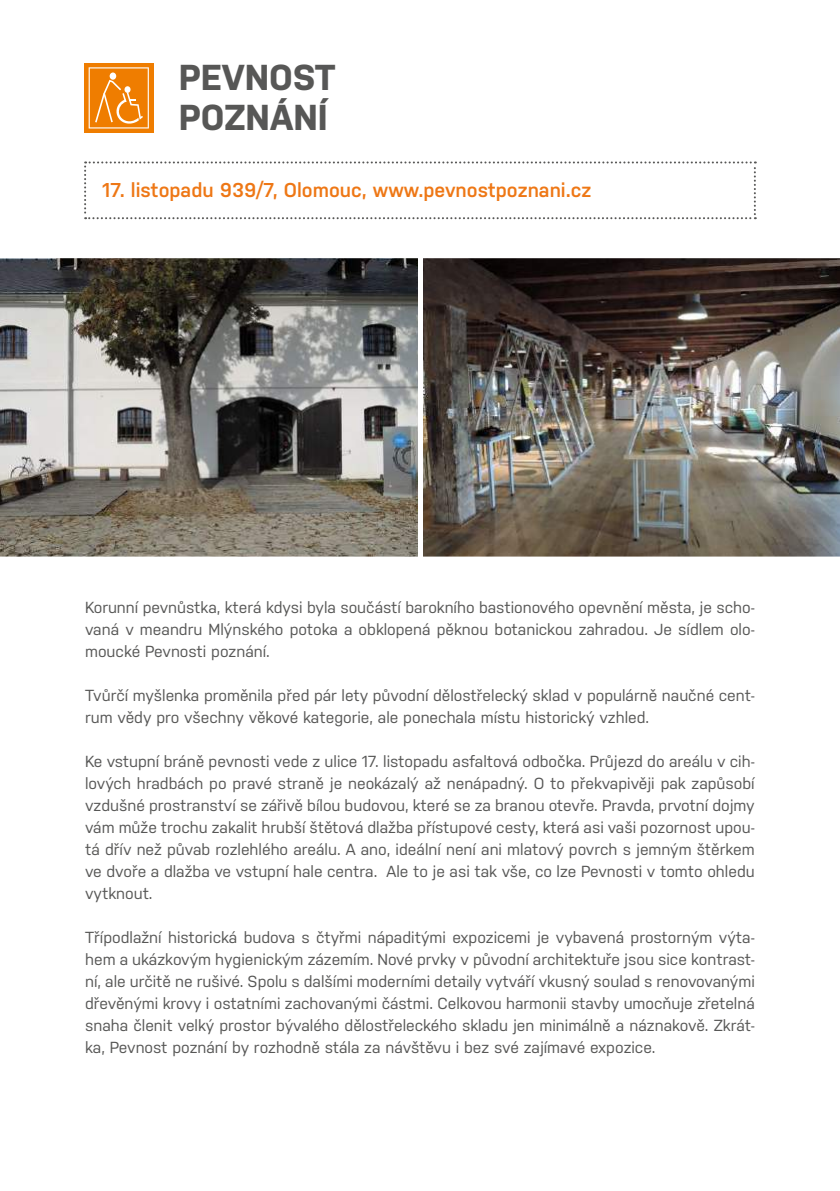
<style>
.page{position:relative;width:840px;height:1191px;background:#fff}
.page>*{position:absolute;margin:0;border:0;box-sizing:border-box;transform-origin:0 0}
.t1{font:700 36px/40px "Nudista";color:#575756}
.t2{font:600 20px "Nudista";color:#ee7715}
.t3{font:16px/22px "Nudista";color:#575756;text-align:justify}
</style>
<div class="page">
<svg style="left:84px;top:161px;width:671px;height:58px"></svg>
<svg style="left:0;top:258px;width:418px;height:299px;background:#76736e"></svg>
<img style="left:423px;top:258px;width:416px;height:299px">
<div style="left:84px;top:63px;width:69px;height:69px;background:#ef7d00"></div>
<svg style="left:89px;top:67px;width:60px;height:61px"></svg>
<h1 class="t1" style="left:179px;top:54px;width:158px">PEVNOST<br>POZNÁNÍ</h1>
<p class="t2" style="left:102px;top:175px;width:490px">17. listopadu 939/7, Olomouc, www.pevnostpoznani.cz</p>
<p class="t3" style="left:85px;top:595px;width:670px">Korunní pevnůstka, která kdysi byla součástí barokního bastionového opevnění města, je scho&shy;vaná v meandru Mlýnského potoka a obklopená pěknou botanickou zahradou. Je sídlem olo&shy;moucké Pevnosti poznání.</p>
<p class="t3" style="left:85px;top:683px;width:670px">Tvůrčí myšlenka proměnila před pár lety původní dělostřelecký sklad v populárně naučné cent&shy;rum vědy pro všechny věkové kategorie, ale ponechala místu historický vzhled.</p>
<p class="t3" style="left:85px;top:749px;width:671px">Ke vstupní bráně pevnosti vede z ulice 17. listopadu asfaltová odbočka. Průjezd do areálu v cih&shy;lových hradbách po pravé straně je neokázalý až nenápadný. O to překvapivěji pak zapůsobí vzdušné prostranství se zářivě bílou budovou, které se za branou otevře. Pravda, prvotní dojmy vám může trochu zakalit hrubší štětová dlažba přístupové cesty, která asi vaši pozornost upou&shy;tá dřív než půvab rozlehlého areálu. A ano, ideální není ani mlatový povrch s jemným štěrkem ve dvoře a dlažba ve vstupní hale centra. Ale to je asi tak vše, co lze Pevnosti v tomto ohledu vytknout.</p>
<p class="t3" style="left:85px;top:925px;width:671px">Třípodlažní historická budova s čtyřmi nápaditými expozicemi je vybavená prostorným výta&shy;hem a ukázkovým hygienickým zázemím. Nové prvky v původní architektuře jsou sice kontrast&shy;ní, ale určitě ne rušivé. Spolu s dalšími moderními detaily vytváří vkusný soulad s renovovanými dřevěnými krovy i ostatními zachovanými částmi. Celkovou harmonii stavby umocňuje zřetelná snaha členit velký prostor bývalého dělostřeleckého skladu jen minimálně a náznakově. Zkrát&shy;ka, Pevnost poznání by rozhodně stála za návštěvu i bez své zajímavé expozice.</p>
</div>
